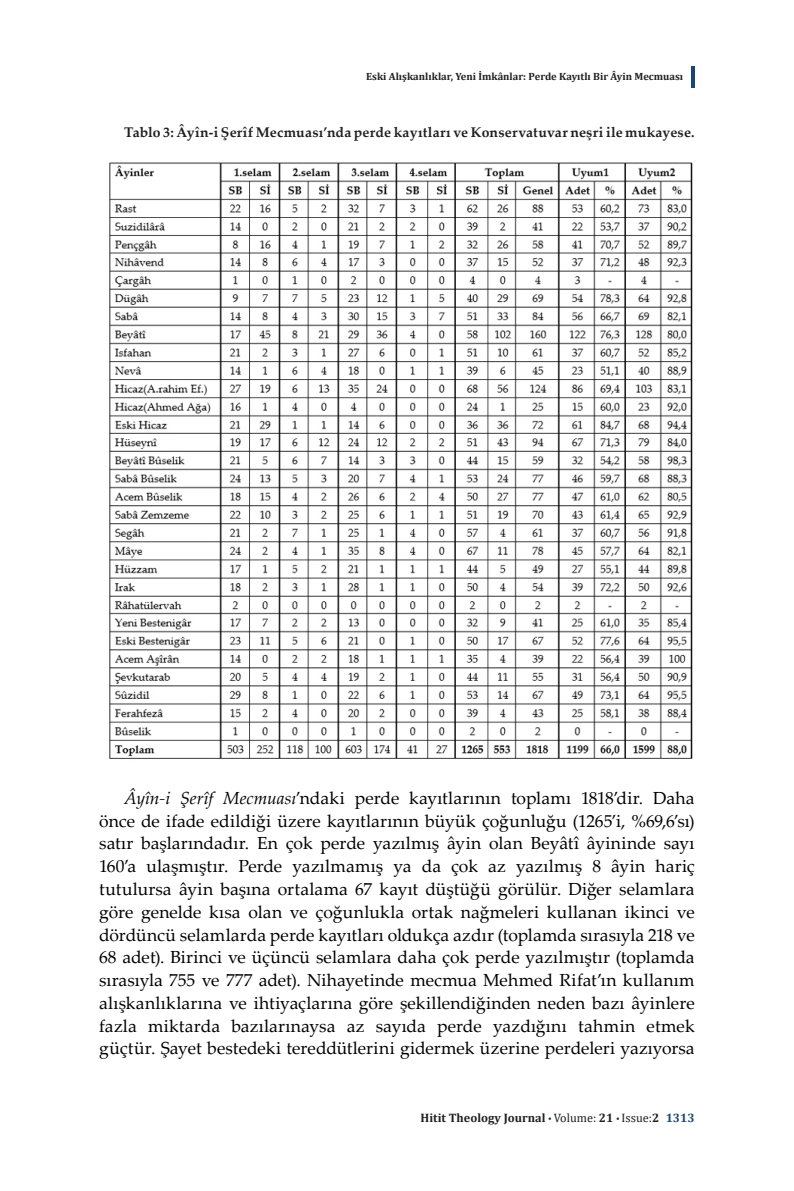
<style>
.page{position:relative;width:794px;height:1191px;background:#fff}
.page>*{position:absolute;margin:0;border:0;box-sizing:border-box;transform-origin:0 0}
._00-Hitit_Gövde{font:17.5px/22.8px "Palatino Linotype";color:#000;text-align:justify}
._00-Hitit_Gövde-2{font:700 14px "Palatino Linotype";letter-spacing:.015em;color:#231f20}
.t1{font:700 12.25px "Cambria";color:#231f20}
.t2{font:700 10.5px "Cambria";color:#231f20}
.s1{font-style:italic}
.s2{font-weight:400}
.s3{color:#15467f}
</style>
<div class="page">
<hr style="left:691px;top:66px;width:3px;height:21px;background:#15467f">
<img style="left:109px;top:162px;width:584px;height:597px">
<p class="t2" style="left:366px;top:69px;width:318px">Eski Alışkanlıklar, Yeni İmkânlar: Perde Kayıtlı Bir Âyin Mecmuası</p>
<p class="_00-Hitit_Gövde-2" style="left:124px;top:122px;width:572px">Tablo 3: Âyîn-i Şerîf Mecmuası’nda perde kayıtları ve Konservatuvar neşri ile mukayese.</p>
<p class="_00-Hitit_Gövde" style="left:99px;top:786px;width:597px;text-indent:25px"><span class="s1">Âyîn-i Şerîf Mecmuası</span>’ndaki perde kayıtlarının toplamı 1818’dir. Daha önce de ifade edildiği üzere kayıtlarının büyük çoğunluğu (1265’i, %69,6’sı) satır başlarındadır. En çok perde yazılmış âyin olan Beyâtî âyininde sayı 160’a ulaşmıştır. Perde yazılmamış ya da çok az yazılmış 8 âyin hariç tutulursa âyin başına ortalama 67 kayıt düştüğü görülür. Diğer selamlara göre genelde kısa olan ve çoğunlukla ortak nağmeleri kullanan ikinci ve dördüncü selamlarda perde kayıtları oldukça azdır (toplamda sırasıyla 218 ve 68 adet). Birinci ve üçüncü selamlara daha çok perde yazılmıştır (toplamda sırasıyla 755 ve 777 adet). Nihayetinde mecmua Mehmed Rifat’ın kullanım alışkanlıklarına ve ihtiyaçlarına göre şekillendiğinden neden bazı âyinlere fazla miktarda bazılarınaysa az sayıda perde yazdığını tahmin etmek güçtür. Şayet bestedeki tereddütlerini gidermek üzerine perdeleri yazıyorsa</p>
<p class="t1" style="left:420px;top:1109px;width:276px">Hitit Theology Journal <span class="s2">Volume:</span> 21 <span class="s2">Issue:</span>2 <span class="s3">1313</span></p>
</div>
